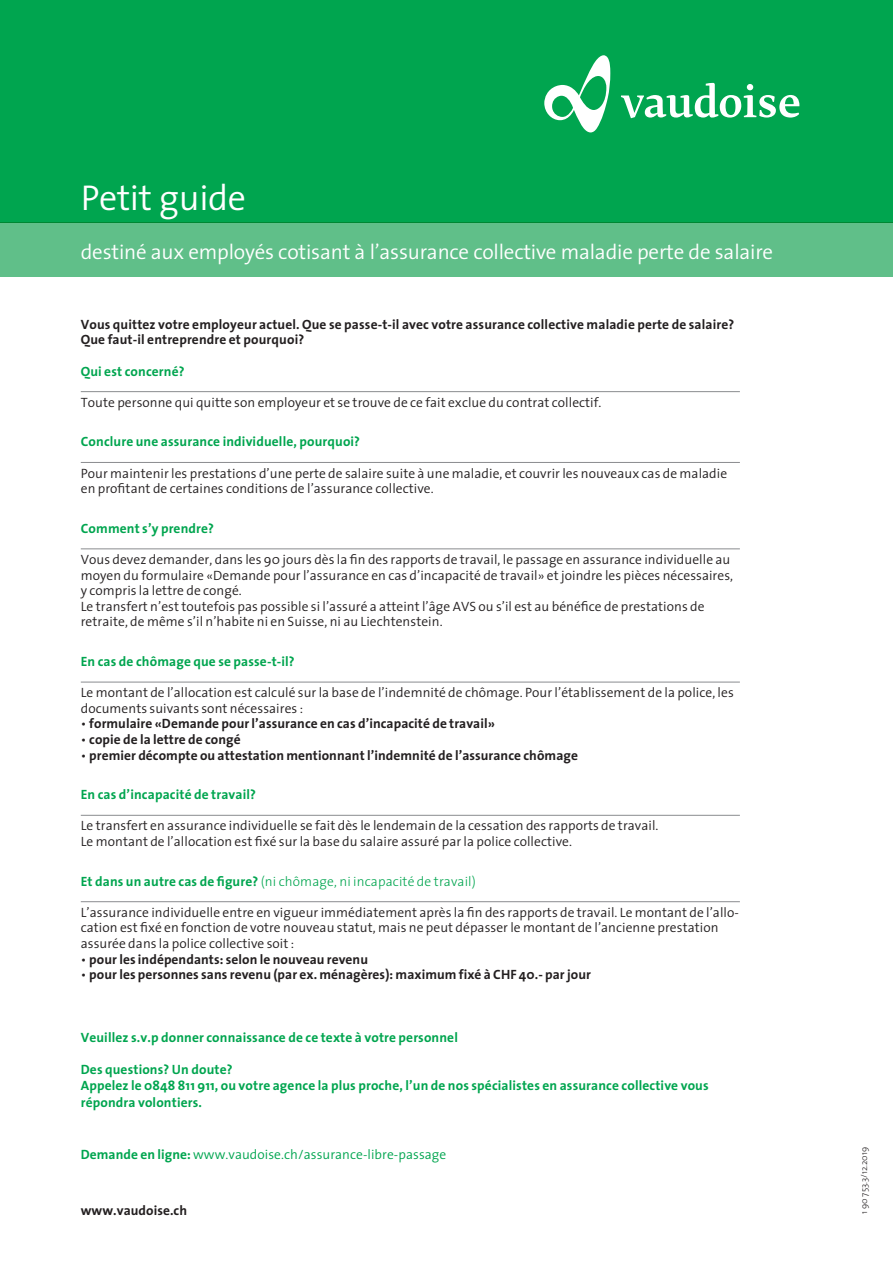
<style>
.page{position:relative;width:893px;height:1263px;background:#fff}
.page>*{position:absolute;margin:0;border:0;box-sizing:border-box;transform-origin:0 0}
.t1{font:300 36px "The Sans";letter-spacing:-.01em;color:#fff}
.t2{font:300 21px "The Sans";letter-spacing:-.01em;color:#fff}
.t3{font:300 13.5px/15.6px "The Sans";letter-spacing:.005em;color:#231f20}
.t4{font:700 13.5px/15.6px "The Sans";letter-spacing:.005em;color:#231f20}
.t5{font:700 13.5px/16.5px "The Sans";letter-spacing:.01em;color:#00a54f}
.t6{font:300 13.5px "The Sans";letter-spacing:.01em;color:#00a54f}
.t7{font:300 13.5px "The Sans";letter-spacing:.005em;color:#00a54f}
.t8{font:300 9px "The Sans";color:#231f20}
.s1{font-weight:300}
.s2{font-weight:700}
</style>
<div class="page">
<div style="left:0;top:0;width:893px;height:222px;background:#00a54f"></div>
<div style="left:0;top:222px;width:893px;height:54px;background:#60bf89"></div>
<svg style="left:544px;top:55px;width:255px;height:77px"></svg>
<hr style="left:81px;top:391px;width:659px;height:1px;background:#8a8c8f">
<hr style="left:81px;top:462px;width:659px;height:1px;background:#8a8c8f">
<hr style="left:81px;top:549px;width:659px;height:1px;background:#8a8c8f">
<hr style="left:81px;top:682px;width:659px;height:1px;background:#8a8c8f">
<hr style="left:81px;top:815px;width:659px;height:1px;background:#8a8c8f">
<hr style="left:81px;top:901px;width:659px;height:1px;background:#8a8c8f">
<h1 class="t1" style="left:81px;top:168px;width:167px">Petit guide</h1>
<h2 class="t2" style="left:81px;top:235px;width:694px">destiné aux employés cotisant à l’assurance collective maladie perte de salaire</h2>
<p class="t4" style="left:81px;top:316px;width:655px">Vous quittez votre employeur actuel. Que se passe-t-il avec votre assurance collective maladie perte de salaire?<br>Que faut-il entreprendre et pourquoi?</p>
<p class="t5" style="left:81px;top:362px;width:105px">Qui est concerné?</p>
<p class="t3" style="left:81px;top:394px;width:522px">Toute personne qui quitte son employeur et se trouve de ce fait exclue du contrat collectif.</p>
<p class="t5" style="left:81px;top:433px;width:281px">Conclure une assurance individuelle, pourquoi?</p>
<p class="t3" style="left:81px;top:465px;width:648px">Pour maintenir les prestations d’une perte de salaire suite à une maladie, et couvrir les nouveaux cas de maladie en profitant de certaines conditions de l’assurance collective.</p>
<p class="t5" style="left:81px;top:519px;width:135px">Comment s’y prendre?</p>
<p class="t3" style="left:81px;top:551px;width:654px">Vous devez demander, dans les 90 jours dès la fin des rapports de travail, le passage en assurance individuelle au moyen du formulaire «Demande pour l’assurance en cas d’incapacité de travail» et joindre les pièces nécessaires, y compris la lettre de congé.<br>Le transfert n’est toutefois pas possible si l’assuré a atteint l’âge AVS ou s’il est au bénéfice de prestations de retraite, de même s’il n’habite ni en Suisse, ni au Liechtenstein.</p>
<p class="t5" style="left:81px;top:653px;width:216px">En cas de chômage que se passe-t-il?</p>
<p class="t3" style="left:81px;top:684px;width:654px">Le montant de l’allocation est calculé sur la base de l’indemnité de chômage. Pour l’établissement de la police, les documents suivants sont nécessaires :</p>
<p class="t4" style="left:81px;top:716px;width:416px"><span class="s1">•</span> formulaire «Demande pour l’assurance en cas d’incapacité de travail»</p>
<p class="t4" style="left:81px;top:731px;width:161px"><span class="s1">•</span> copie de la lettre de congé</p>
<p class="t4" style="left:81px;top:747px;width:499px"><span class="s1">•</span> premier décompte ou attestation mentionnant l’indemnité de l’assurance chômage</p>
<p class="t5" style="left:81px;top:786px;width:177px">En cas d’incapacité de travail?</p>
<p class="t3" style="left:81px;top:818px;width:579px">Le transfert en assurance individuelle se fait dès le lendemain de la cessation des rapports de travail.<br>Le montant de l’allocation est fixé sur la base du salaire assuré par la police collective.</p>
<p class="t6" style="left:81px;top:870px;width:397px"><span class="s2">Et dans un autre cas de figure?</span> (ni chômage, ni incapacité de travail)</p>
<p class="t3" style="left:81px;top:904px;width:660px">L’assurance individuelle entre en vigueur immédiatement après la fin des rapports de travail. Le montant de l’allo&shy;cation est fixé en fonction de votre nouveau statut, mais ne peut dépasser le montant de l’ancienne prestation assurée dans la police collective soit :</p>
<p class="t4" style="left:81px;top:951px;width:289px"><span class="s1">•</span> pour les indépendants: selon le nouveau revenu</p>
<p class="t4" style="left:81px;top:966px;width:512px"><span class="s1">•</span> pour les personnes sans revenu (par ex. ménagères): maximum fixé à CHF 40.- par jour</p>
<p class="t5" style="left:81px;top:1028px;width:379px">Veuillez s.v.p donner connaissance de ce texte à votre personnel</p>
<p class="t5" style="left:81px;top:1060px;width:629px">Des questions? Un doute?<br>Appelez le 0848 811 911, ou votre agence la plus proche, l’un de nos spécialistes en assurance collective vous répondra volontiers.</p>
<p class="t7" style="left:81px;top:1143px;width:367px"><span class="s2">Demande en ligne:</span> www.vaudoise.ch/assurance-libre-passage</p>
<p class="t4" style="left:81px;top:1202px;width:108px">www.vaudoise.ch</p>
<p class="t8" style="left:857px;top:1214px;width:69px;rotate:-90deg">1 90 753.3/12.2019</p>
</div>
